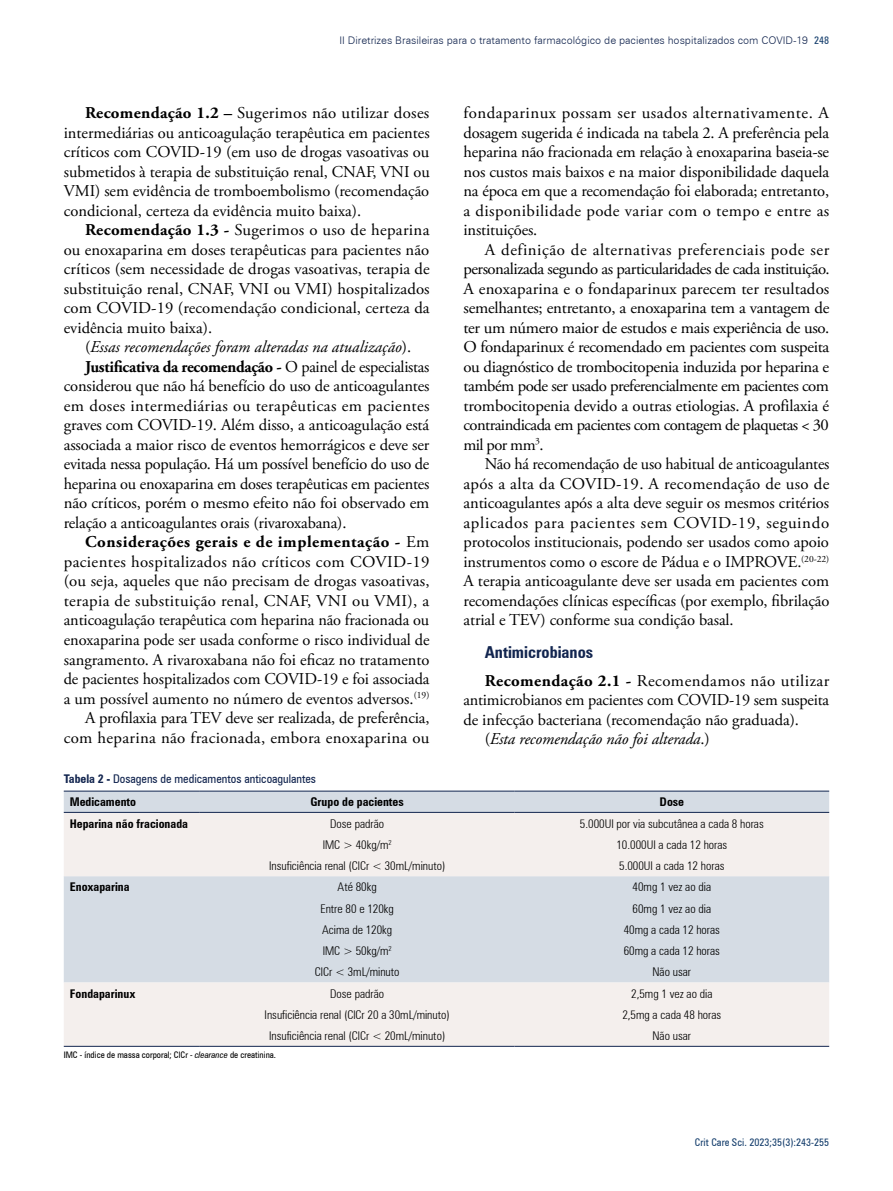
<style>
.page{position:relative;width:893px;height:1191px;background:#fff}
.page>*{position:absolute;margin:0;border:0;box-sizing:border-box;transform-origin:0 0}
.t1{font:16.5px/19.5px "Adobe Garamond Pro";letter-spacing:-.005em;color:#000;text-align:justify}
.t2{font:16.5px "Adobe Garamond Pro";letter-spacing:.02em;color:#000}
.t3{font:16.5px "Adobe Garamond Pro";letter-spacing:.025em;color:#000}
.t4{font:italic 16.5px "Adobe Garamond Pro";color:#000}
.t5{font:700 16.5px "Adobe Garamond Pro";letter-spacing:-.015em;color:#000}
.t6{font:700 16.5px "Adobe Garamond Pro";letter-spacing:.03em;color:#000}
.t7{font:700 condensed 16.5px "Zurich BT";color:#12254f}
.t8{font:300 condensed 12px "Zurich BT";color:#000}
.t9{font:700 condensed 12px "Zurich BT";color:#000}
.t10{font:condensed 12px "Zurich BT";color:#12254f}
.t11{font:300 10.5px "Zurich BT";color:#12254f}
.t12{font:condensed 10.5px "Zurich BT";color:#163f6d}
.t13{font:condensed 9px "Zurich BT";color:#000}
.s1{font-weight:400;font-stretch:condensed;color:#163f6d}
.s2{font-weight:700}
.s3{font-style:normal}
.s4{font-weight:400}
.s5{font-style:italic}
</style>
<div class="page">
<div style="left:64px;top:792px;width:765px;height:20px;background:#d5dce4"></div>
<svg style="left:64px;top:813px;width:765px;height:233px;background:#e5e6e8"></svg>
<hr style="left:64px;top:791px;width:136px;height:1px;background:#12254f">
<hr style="left:200px;top:791px;width:314px;height:1px;background:#12254f">
<hr style="left:514px;top:791px;width:315px;height:1px;background:#12254f">
<hr style="left:64px;top:812px;width:136px;height:1px;background:#12254f">
<hr style="left:200px;top:812px;width:314px;height:1px;background:#12254f">
<hr style="left:514px;top:812px;width:315px;height:1px;background:#12254f">
<hr style="left:64px;top:1046px;width:136px;height:1px;background:#12254f">
<hr style="left:200px;top:1046px;width:314px;height:1px;background:#12254f">
<hr style="left:514px;top:1046px;width:315px;height:1px;background:#12254f">
<p class="t11" style="left:339px;top:34px;width:491px">II Diretrizes Brasileiras para o tratamento farmacológico de pacientes hospitalizados com COVID-19 <span class="s1">248</span></p>
<p class="t1" style="left:64px;top:104px;width:367px;text-indent:21px"><span class="s2">Recomendação 1.2 –</span> Sugerimos não utilizar doses intermediárias ou anticoagulação terapêutica em pacientes críticos com COVID-19 (em uso de drogas vasoativas ou submetidos à terapia de substituição renal, CNAF, VNI ou VMI) sem evidência de tromboembolismo (recomendação condicional, certeza da evidência muito baixa).</p>
<p class="t1" style="left:64px;top:221px;width:367px;text-indent:21px"><span class="s2">Recomendação 1.3 -</span> Sugerimos o uso de heparina ou enoxaparina em doses terapêuticas para pacientes não críticos (sem necessidade de drogas vasoativas, terapia de substituição renal, CNAF, VNI ou VMI) hospitalizados com COVID-19 (recomendação condicional, certeza da evidência muito baixa).</p>
<p class="t4" style="left:85px;top:337px;width:328px"><span class="s3">(</span>Essas recomendações foram alteradas na atualização<span class="s3">).</span></p>
<p class="t5" style="left:85px;top:357px;width:346px">Justificativa da recomendação - <span class="s4">O painel de especialistas</span></p>
<p class="t1" style="left:64px;top:377px;width:367px">considerou que não há benefício do uso de anticoagulantes</p>
<p class="t3" style="left:64px;top:396px;width:367px">em doses intermediárias ou terapêuticas em pacientes</p>
<p class="t1" style="left:64px;top:416px;width:367px">graves com COVID-19. Além disso, a anticoagulação está</p>
<p class="t1" style="left:64px;top:435px;width:367px">associada a maior risco de eventos hemorrágicos e deve ser</p>
<p class="t1" style="left:64px;top:455px;width:367px">evitada nessa população. Há um possível benefício do uso de</p>
<p class="t1" style="left:64px;top:474px;width:367px">heparina ou enoxaparina em doses terapêuticas em pacientes</p>
<p class="t1" style="left:64px;top:494px;width:367px">não críticos, porém o mesmo efeito não foi observado em</p>
<p class="t1" style="left:64px;top:513px;width:284px">relação a anticoagulantes orais (rivaroxabana).</p>
<p class="t6" style="left:85px;top:532px;width:346px">Considerações gerais e de implementação - <span class="s4">Em</span></p>
<p class="t2" style="left:64px;top:552px;width:367px">pacientes hospitalizados não críticos com COVID-19</p>
<p class="t1" style="left:64px;top:572px;width:367px">(ou seja, aqueles que não precisam de drogas vasoativas,</p>
<p class="t2" style="left:64px;top:591px;width:367px">terapia de substituição renal, CNAF, VNI ou VMI), a</p>
<p class="t1" style="left:64px;top:611px;width:367px">anticoagulação terapêutica com heparina não fracionada ou</p>
<p class="t1" style="left:64px;top:630px;width:367px">enoxaparina pode ser usada conforme o risco individual de</p>
<p class="t1" style="left:64px;top:650px;width:367px">sangramento. A rivaroxabana não foi eficaz no tratamento</p>
<p class="t1" style="left:64px;top:669px;width:367px">de pacientes hospitalizados com COVID-19 e foi associada</p>
<p class="t1" style="left:64px;top:689px;width:367px">a um possível aumento no número de eventos adversos.<sup>(19)</sup></p>
<p class="t1" style="left:85px;top:708px;width:346px">A profilaxia para TEV deve ser realizada, de preferência,</p>
<p class="t2" style="left:64px;top:727px;width:367px">com heparina não fracionada, embora enoxaparina ou</p>
<p class="t10" style="left:64px;top:772px;width:254px"><span class="s2">Tabela 2 -</span> Dosagens de medicamentos anticoagulantes</p>
<p class="t1" style="left:463px;top:104px;width:367px">fondaparinux possam ser usados alternativamente. A dosagem sugerida é indicada na tabela 2. A preferência pela heparina não fracionada em relação à enoxaparina baseia-se nos custos mais baixos e na maior disponibilidade daquela na época em que a recomendação foi elaborada; entretanto, a disponibilidade pode variar com o tempo e entre as instituições.</p>
<p class="t1" style="left:463px;top:240px;width:368px;text-indent:21px">A definição de alternativas preferenciais pode ser personalizada segundo as particularidades de cada instituição.<br>A enoxaparina e o fondaparinux parecem ter resultados semelhantes; entretanto, a enoxaparina tem a vantagem de ter um número maior de estudos e mais experiência de uso.<br>O fondaparinux é recomendado em pacientes com suspeita ou diagnóstico de trombocitopenia induzida por heparina e também pode ser usado preferencialmente em pacientes com trombocitopenia devido a outras etiologias. A profilaxia é contraindicada em pacientes com contagem de plaquetas &lt; 30 mil por mm<sup>3</sup>.</p>
<p class="t1" style="left:463px;top:455px;width:367px;text-indent:21px">Não há recomendação de uso habitual de anticoagulantes após a alta da COVID-19. A recomendação de uso de anticoagulantes após a alta deve seguir os mesmos critérios aplicados para pacientes sem COVID-19, seguindo protocolos institucionais, podendo ser usados como apoio instrumentos como o escore de Pádua e o IMPROVE.<sup>(20-22)<br></sup>A terapia anticoagulante deve ser usada em pacientes com recomendações clínicas específicas (por exemplo, fibrilação atrial e TEV) conforme sua condição basal.</p>
<p class="t7" style="left:485px;top:642px;width:110px">Antimicrobianos</p>
<p class="t3" style="left:485px;top:670px;width:346px"><span class="s2">Recomendação 2.1 -</span> Recomendamos não utilizar</p>
<p class="t1" style="left:463px;top:691px;width:367px">antimicrobianos em pacientes com COVID-19 sem suspeita</p>
<p class="t1" style="left:463px;top:710px;width:337px">de infecção bacteriana (recomendação não graduada).</p>
<p class="t4" style="left:485px;top:729px;width:226px"><span class="s3">(</span>Esta recomendação não foi alterada<span class="s3">.)</span></p>
<p class="t9" style="left:70px;top:794px;width:68px">Medicamento</p>
<p class="t9" style="left:311px;top:794px;width:95px">Grupo de pacientes</p>
<p class="t9" style="left:660px;top:794px;width:26px">Dose</p>
<p class="t9" style="left:70px;top:816px;width:120px">Heparina não fracionada</p>
<p class="t8" style="left:330px;top:816px;width:56px">Dose padrão</p>
<p class="t8" style="left:580px;top:816px;width:185px">5.000UI por via subcutânea a cada 8 horas</p>
<p class="t8" style="left:323px;top:837px;width:71px">IMC &gt; 40kg/m<sup>2</sup></p>
<p class="t8" style="left:616px;top:837px;width:112px">10.000UI a cada 12 horas</p>
<p class="t8" style="left:269px;top:858px;width:178px">Insuficiência renal (ClCr &lt; 30mL/minuto)</p>
<p class="t8" style="left:619px;top:858px;width:107px">5.000UI a cada 12 horas</p>
<p class="t9" style="left:70px;top:880px;width:61px">Enoxaparina</p>
<p class="t8" style="left:338px;top:880px;width:41px">Até 80kg</p>
<p class="t8" style="left:633px;top:880px;width:80px">40mg 1 vez ao dia</p>
<p class="t8" style="left:320px;top:901px;width:75px">Entre 80 e 120kg</p>
<p class="t8" style="left:633px;top:901px;width:80px">60mg 1 vez ao dia</p>
<p class="t8" style="left:322px;top:922px;width:72px">Acima de 120kg</p>
<p class="t8" style="left:624px;top:922px;width:98px">40mg a cada 12 horas</p>
<p class="t8" style="left:323px;top:943px;width:71px">IMC &gt; 50kg/m<sup>2</sup></p>
<p class="t8" style="left:624px;top:943px;width:98px">60mg a cada 12 horas</p>
<p class="t8" style="left:315px;top:965px;width:86px">ClCr &lt; 3mL/minuto</p>
<p class="t8" style="left:652px;top:965px;width:40px">Não usar</p>
<p class="t9" style="left:70px;top:986px;width:67px">Fondaparinux</p>
<p class="t8" style="left:330px;top:986px;width:56px">Dose padrão</p>
<p class="t8" style="left:631px;top:986px;width:83px">2,5mg 1 vez ao dia</p>
<p class="t8" style="left:265px;top:1007px;width:187px">Insuficiência renal (ClCr 20 a 30mL/minuto)</p>
<p class="t8" style="left:622px;top:1007px;width:100px">2,5mg a cada 48 horas</p>
<p class="t8" style="left:269px;top:1028px;width:178px">Insuficiência renal (ClCr &lt; 20mL/minuto)</p>
<p class="t8" style="left:652px;top:1028px;width:40px">Não usar</p>
<p class="t13" style="left:64px;top:1049px;width:214px">IMC - índice de massa corporal; ClCr - <span class="s5">clearance</span> de creatinina.</p>
<p class="t12" style="left:695px;top:1135px;width:136px">Crit Care Sci. 2023;35(3):243-255</p>
</div>
